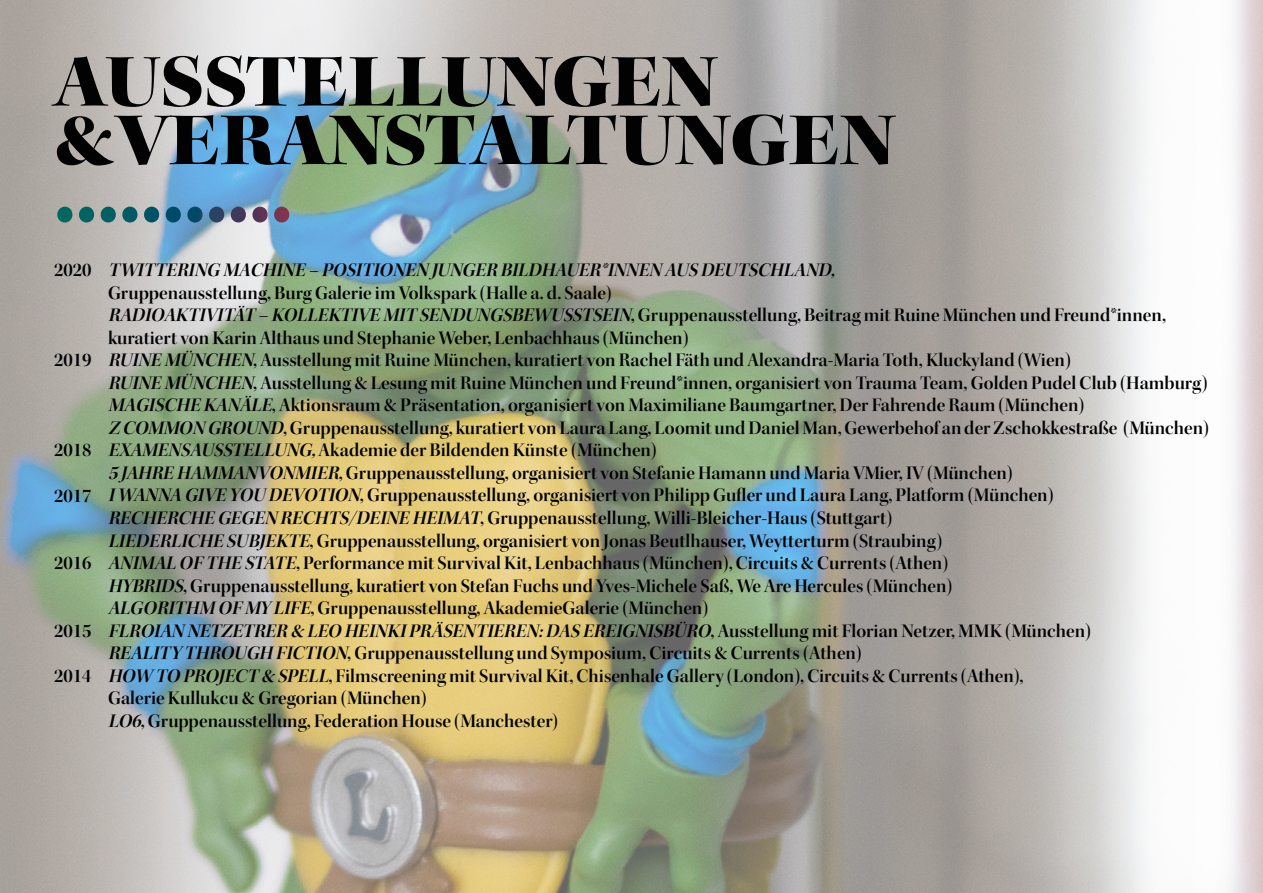
<style>
.page{position:relative;width:1263px;height:893px;background:#fff}
.page>*{position:absolute;margin:0;border:0;box-sizing:border-box;transform-origin:0 0}
.t1{font:78px "Kepler Std Semibold Disp";color:#fff}
.t2{font:73.5px/58.5px "Kepler Std Black Ext Disp";letter-spacing:-.005em;color:#020203}
.t3{font:19.5px "Kepler Std Semibold Disp";color:#020203}
.t4{font:italic 19.5px "Kepler Std Semibold Disp";color:#020203}
.s1{font-style:normal}
.s2{font-style:italic}
</style>
<div class="page">
<img style="left:0;top:0;width:1263px;height:893px">
<h2 class="t2" style="left:54px;top:56px;width:843px">AUSSTELLUNGEN &amp;VERANSTALTUNGEN</h2>
<h1 class="t1" style="left:54px;top:163px;width:240px">•••••••••••</h1>
<p class="t4" style="left:54px;top:259px;width:787px"><span class="s1">2 0 2 0</span> TWITTERING MACHINE – POSITIONEN JUNGER BILDHAUER*INNEN AUS DEUTSCHLAND,</p>
<p class="t3" style="left:108px;top:282px;width:505px">Gruppenausstellung, Burg Galerie im Volkspark (Halle a. d. Saale)</p>
<p class="t3" style="left:108px;top:304px;width:1059px"><span class="s2">RADIOAKTIVITÄT – KOLLEKTIVE MIT SENDUNGSBEWUSSTSEIN</span>, Gruppenausstellung, Beitrag mit Ruine München und Freund*innen,</p>
<p class="t3" style="left:108px;top:327px;width:582px">kuratiert von Karin Althaus und Stephanie Weber, Lenbachhaus (München)</p>
<p class="t3" style="left:54px;top:349px;width:1018px">2019 <span class="s2">RUINE MÜNCHEN</span>, Ausstellung mit Ruine München, kuratiert von Rachel Fäth und Alexandra-Maria Toth, Kluckyland (Wien)</p>
<p class="t3" style="left:108px;top:372px;width:1101px"><span class="s2">RUINE MÜNCHEN</span>, Ausstellung &amp; Lesung mit Ruine München und Freund*innen, organisiert von Trauma Team, Golden Pudel Club (Hamburg)</p>
<p class="t3" style="left:108px;top:394px;width:978px"><span class="s2">MAGISCHE KANÄLE</span>, Aktionsraum &amp; Präsentation, organisiert von Maximiliane Baumgartner, Der Fahrende Raum (München)</p>
<p class="t3" style="left:108px;top:417px;width:1102px"><span class="s2">Z COMMON GROUND</span>, Gruppenausstellung, kuratiert von Laura Lang, Loomit und Daniel Man, Gewerbehof an der Zschokkestraße (München)</p>
<p class="t3" style="left:54px;top:439px;width:604px">2018 <span class="s2">EXAMENSAUSSTELLUNG,</span>Akademie der Bildenden Künste (München)</p>
<p class="t3" style="left:108px;top:462px;width:906px"><span class="s2">5 JAHRE HAMMANVONMIER</span>, Gruppenausstellung, organisiert von Stefanie Hamann und Maria VMier, IV (München)</p>
<p class="t3" style="left:54px;top:484px;width:1001px">2017 <span class="s2">IWANNA GIVE YOU DEVOTION</span>, Gruppenausstellung, organisiert von Philipp Gufler und Laura Lang, Platform (München)</p>
<p class="t3" style="left:108px;top:507px;width:786px"><span class="s2">RECHERCHE GEGEN RECHTS/DEINE HEIMAT</span>, Gruppenausstellung, Willi-Bleicher-Haus (Stuttgart)</p>
<p class="t3" style="left:108px;top:529px;width:836px"><span class="s2">LIEDERLICHE SUBJEKTE</span>, Gruppenausstellung, organisiert von Jonas Beutlhauser, Weytterturm (Straubing)</p>
<p class="t3" style="left:54px;top:552px;width:896px">2016 <span class="s2">ANIMAL OF THE STATE</span>, Performance mit Survival Kit, Lenbachhaus (München), Circuits &amp; Currents (Athen)</p>
<p class="t3" style="left:108px;top:574px;width:846px"><span class="s2">HYBRIDS</span>, Gruppenausstellung, kuratiert von Stefan Fuchs und Yves-Michele Saß, We Are Hercules (München)</p>
<p class="t3" style="left:108px;top:597px;width:602px"><span class="s2">ALGORITHM OF MY LIFE</span>, Gruppenausstellung, AkademieGalerie (München)</p>
<p class="t4" style="left:54px;top:619px;width:1038px"><span class="s1">2 0 1 5</span> FLROIAN NETZETRER &amp; LEO HEINKIPRÄSENTIEREN:DAS EREIGNISBÜRO<span class="s1">, A u s s t e l l u n g m i t F l o r i a n N e t z e r , M M K ( M ü n c h e n )</span></p>
<p class="t3" style="left:108px;top:642px;width:755px"><span class="s2">REALITY THROUGH FICTION</span>, Gruppenausstellung und Symposium, Circuits &amp; Currents (Athen)</p>
<p class="t3" style="left:54px;top:664px;width:971px">2014 <span class="s2">HOW TO PROJECT &amp; SPELL</span>, Filmscreening mit Survival Kit, Chisenhale Gallery (London), Circuits &amp; Currents (Athen),</p>
<p class="t3" style="left:108px;top:687px;width:320px">Galerie Kullukcu &amp; Gregorian (München)</p>
<p class="t3" style="left:108px;top:709px;width:452px"><span class="s2">LO6</span>, Gruppenausstellung, Federation House (Manchester)</p>
</div>
